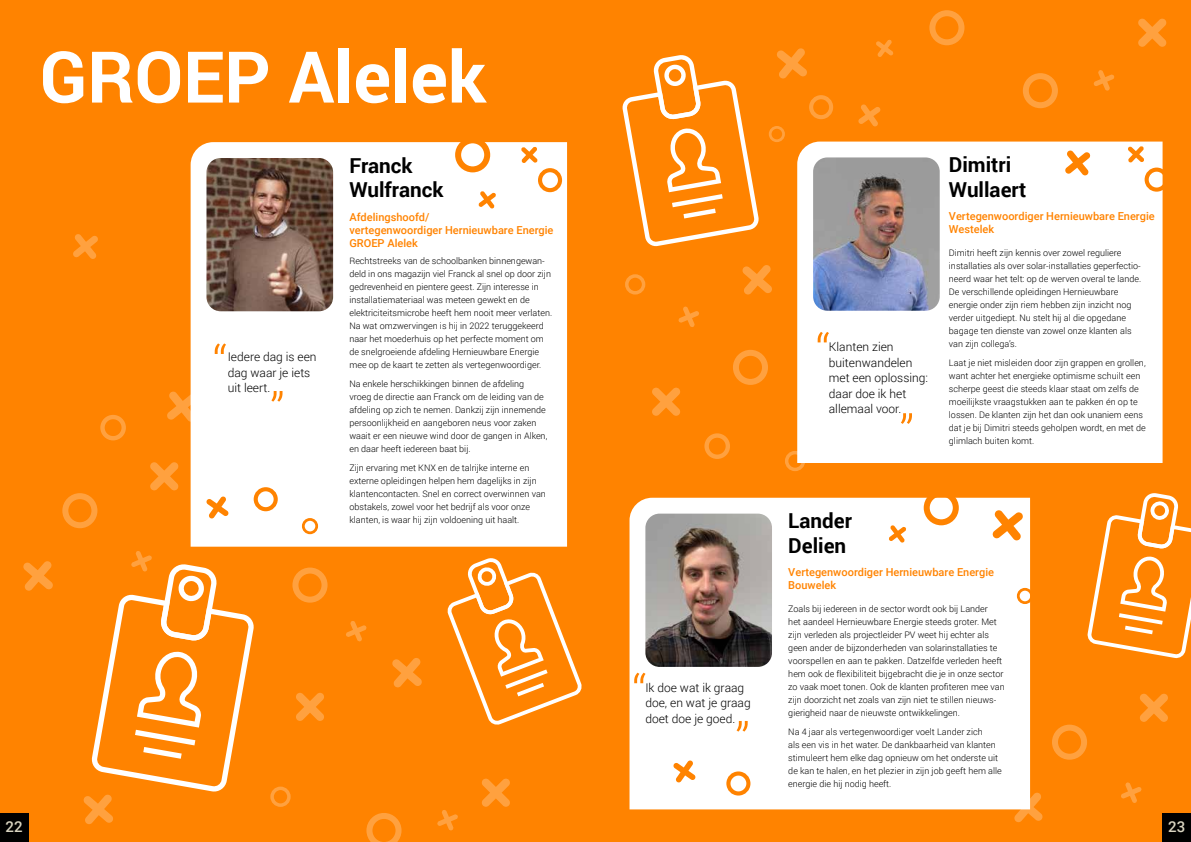
<style>
.page{position:relative;width:1191px;height:842px;background:#ff8300}
.page>*{position:absolute;margin:0;border:0;box-sizing:border-box;transform-origin:0 0}
.t1{font:700 71.4px "Roboto";color:#fff}
.t2{font:700 20.6px/24.5px "Roboto";color:#000}
.t3{font:500 15px "Roboto";color:#d9d4c0}
.t4{font:300 12px/15.5px "Roboto";color:#000}
.t5{font:500 11px/13.1px "Roboto";color:#ff8300}
.t6{font:300 9px/13px "Roboto";color:#000}
</style>
<div class="page">
<div style="left:629px;top:498px;width:401px;height:311px;background:#fff"></div>
<div style="left:797px;top:142px;width:365px;height:321px;background:#fff"></div>
<div style="left:191px;top:142px;width:376px;height:405px;background:#fff"></div>
<img style="left:645px;top:514px;width:127px;height:153px">
<img style="left:813px;top:157px;width:126px;height:154px">
<img style="left:206px;top:158px;width:127px;height:153px">
<svg style="left:634px;top:673px;width:11px;height:10px"></svg>
<svg style="left:817px;top:332px;width:12px;height:10px"></svg>
<svg style="left:736px;top:721px;width:11px;height:11px"></svg>
<svg style="left:901px;top:413px;width:11px;height:11px"></svg>
<svg style="left:271px;top:391px;width:11px;height:11px"></svg>
<svg style="left:622px;top:55px;width:137px;height:192px"></svg>
<svg style="left:1087px;top:493px;width:104px;height:166px"></svg>
<svg style="left:447px;top:558px;width:135px;height:167px"></svg>
<svg style="left:150px;top:462px;width:29px;height:28px"></svg>
<svg style="left:1140px;top:693px;width:28px;height:29px"></svg>
<svg style="left:652px;top:388px;width:28px;height:28px"></svg>
<svg style="left:296px;top:693px;width:28px;height:28px"></svg>
<svg style="left:482px;top:778px;width:28px;height:29px"></svg>
<svg style="left:1138px;top:18px;width:28px;height:29px"></svg>
<svg style="left:1121px;top:782px;width:20px;height:21px"></svg>
<svg style="left:678px;top:306px;width:21px;height:21px"></svg>
<svg style="left:346px;top:621px;width:21px;height:21px"></svg>
<svg style="left:437px;top:810px;width:21px;height:20px"></svg>
<svg style="left:1093px;top:70px;width:21px;height:21px"></svg>
<svg style="left:23px;top:561px;width:30px;height:30px"></svg>
<svg style="left:1012px;top:792px;width:31px;height:30px"></svg>
<svg style="left:742px;top:265px;width:30px;height:30px"></svg>
<svg style="left:392px;top:658px;width:30px;height:30px"></svg>
<svg style="left:83px;top:551px;width:171px;height:273px"></svg>
<svg style="left:167px;top:391px;width:31px;height:31px"></svg>
<svg style="left:777px;top:48px;width:30px;height:31px"></svg>
<svg style="left:992px;top:510px;width:31px;height:30px"></svg>
<svg style="left:1064px;top:150px;width:26px;height:25px"></svg>
<svg style="left:73px;top:234px;width:25px;height:25px"></svg>
<svg style="left:206px;top:496px;width:23px;height:22px"></svg>
<svg style="left:858px;top:104px;width:22px;height:22px"></svg>
<svg style="left:673px;top:760px;width:23px;height:22px"></svg>
<svg style="left:478px;top:191px;width:18px;height:18px"></svg>
<svg style="left:876px;top:39px;width:17px;height:18px"></svg>
<svg style="left:888px;top:525px;width:18px;height:18px"></svg>
<svg style="left:1127px;top:146px;width:17px;height:16px"></svg>
<svg style="left:521px;top:147px;width:17px;height:16px"></svg>
<div style="left:62px;top:493px;width:35px;height:35px;border:6px solid #fff;border-radius:50%"></div>
<div style="left:1052px;top:725px;width:35px;height:35px;border:6px solid #fff;border-radius:50%"></div>
<div style="left:733px;top:350px;width:35px;height:35px;border:6px solid #fff;border-radius:50%"></div>
<div style="left:292px;top:567px;width:35px;height:36px;border:6px solid #fff;border-radius:50%"></div>
<svg style="left:366px;top:813px;width:35px;height:29px"></svg>
<div style="left:1022px;top:73px;width:36px;height:35px;border:6px solid #fff;border-radius:50%"></div>
<div style="left:100px;top:415px;width:26px;height:25px;border:4px solid #fff;border-radius:50%"></div>
<div style="left:704px;top:433px;width:26px;height:26px;border:4px solid #fff;border-radius:50%"></div>
<div style="left:785px;top:451px;width:20px;height:20px;border:3px solid #fff;border-radius:50%"></div>
<div style="left:625px;top:274px;width:20px;height:21px;border:3px solid #fff;border-radius:50%"></div>
<div style="left:270px;top:787px;width:21px;height:20px;border:3px solid #fff;border-radius:50%"></div>
<div style="left:455px;top:137px;width:35px;height:35px;border:6px solid #ff8300;border-radius:50%"></div>
<div style="left:929px;top:10px;width:35px;height:35px;border:6px solid #fff;border-radius:50%"></div>
<div style="left:923px;top:490px;width:35px;height:35px;border:6px solid #ff8300;border-radius:50%"></div>
<div style="left:302px;top:518px;width:16px;height:16px;border:3px solid #ff8300;border-radius:50%"></div>
<div style="left:768px;top:126px;width:17px;height:16px;border:3px solid #fff;border-radius:50%"></div>
<div style="left:1017px;top:588px;width:16px;height:16px;border:3px solid #ff8300;border-radius:50%"></div>
<div style="left:254px;top:487px;width:24px;height:24px;border:4px solid #ff8300;border-radius:50%"></div>
<div style="left:809px;top:95px;width:24px;height:24px;border:4px solid #fff;border-radius:50%"></div>
<div style="left:726px;top:771px;width:24px;height:24px;border:4px solid #ff8300;border-radius:50%"></div>
<div style="left:1144px;top:168px;width:24px;height:24px;border:4px solid #ff8300;border-radius:50%"></div>
<div style="left:538px;top:168px;width:24px;height:24px;border:4px solid #ff8300;border-radius:50%"></div>
<svg style="left:215px;top:343px;width:11px;height:11px"></svg>
<div style="left:0;top:814px;width:28px;height:28px;background:#000"></div>
<div style="left:1162px;top:814px;width:29px;height:28px;background:#000"></div>
<h1 class="t1" style="left:40px;top:27px;width:448px">GROEP Alelek</h1>
<h2 class="t2" style="left:349px;top:152px;width:96px">Franck<br>Wulfranck</h2>
<h3 class="t4" style="left:228px;top:349px;width:90px">Iedere dag is een dag waar je iets uit leert.</h3>
<p class="t5" style="left:349px;top:210px;width:206px">Afdelingshoofd/<br>vertegenwoordiger Hernieuwbare Energie<br>GROEP Alelek</p>
<p class="t6" style="left:349px;top:254px;width:204px">Rechtstreeks van de schoolbanken binnengewan&shy;deld in ons magazijn viel Franck al snel op door zijn gedrevenheid en pientere geest. Zijn interesse in installatiemateriaal was meteen gewekt en de elektriciteitsmicrobe heeft hem nooit meer verlaten.<br>Na wat omzwervingen is hij in 2022 teruggekeerd naar het moederhuis op het perfecte moment om de snelgroeiende afdeling Hernieuwbare Energie mee op de kaart te zetten als vertegenwoordiger.</p>
<p class="t6" style="left:349px;top:377px;width:199px">Na enkele herschikkingen binnen de afdeling vroeg de directie aan Franck om de leiding van de afdeling op zich te nemen. Dankzij zijn innemende persoonlijkheid en aangeboren neus voor zaken waait er een nieuwe wind door de gangen in Alken, en daar heeft iedereen baat bij.</p>
<p class="t6" style="left:349px;top:461px;width:198px">Zijn ervaring met KNX en de talrijke interne en externe opleidingen helpen hem dagelijks in zijn klantencontacten. Snel en correct overwinnen van obstakels, zowel voor het bedrijf als voor onze klanten, is waar hij zijn voldoening uit haalt.</p>
<h3 class="t4" style="left:645px;top:679px;width:107px">Ik doe wat ik graag doe, en wat je graag doet doe je goed.</h3>
<h2 class="t2" style="left:949px;top:152px;width:79px">Dimitri<br>Wullaert</h2>
<h3 class="t4" style="left:829px;top:339px;width:101px">Klanten zien buitenwandelen met een oplossing: daar doe ik het allemaal voor.</h3>
<p class="t5" style="left:949px;top:209px;width:207px">Vertegenwoordiger Hernieuwbare Energie<br>Westelek</p>
<p class="t6" style="left:949px;top:246px;width:194px">Dimitri heeft zijn kennis over zowel reguliere installaties als over solar-installaties geperfectio&shy;neerd waar het telt: op de werven overal te lande.<br>De verschillende opleidingen Hernieuwbare energie onder zijn riem hebben zijn inzicht nog verder uitgediept. Nu stelt hij al die opgedane bagage ten dienste van zowel onze klanten als van zijn collega’s.</p>
<p class="t6" style="left:949px;top:356px;width:198px">Laat je niet misleiden door zijn grappen en grollen, want achter het energieke optimisme schuilt een scherpe geest die steeds klaar staat om zelfs de moeilijkste vraagstukken aan te pakken én op te lossen. De klanten zijn het dan ook unaniem eens dat je bij Dimitri steeds geholpen wordt, en met de glimlach buiten komt.</p>
<h2 class="t2" style="left:788px;top:508px;width:65px">Lander<br>Delien</h2>
<p class="t5" style="left:788px;top:565px;width:207px">Vertegenwoordiger Hernieuwbare Energie<br>Bouwelek</p>
<p class="t6" style="left:788px;top:602px;width:218px">Zoals bij iedereen in de sector wordt ook bij Lander<br>het aandeel Hernieuwbare Energie steeds groter. Met zijn verleden als projectleider PV weet hij echter als geen ander de bijzonderheden van solarinstallaties te voorspellen en aan te pakken. Datzelfde verleden heeft hem ook de flexibiliteit bijgebracht die je in onze sector zo vaak moet tonen. Ook de klanten profiteren mee van zijn doorzicht net zoals van zijn niet te stillen nieuws&shy;gierigheid naar de nieuwste ontwikkelingen.</p>
<p class="t6" style="left:788px;top:725px;width:215px">Na 4 jaar als vertegenwoordiger voelt Lander zich<br>als een vis in het water. De dankbaarheid van klanten stimuleert hem elke dag opnieuw om het onderste uit de kan te halen, en het plezier in zijn job geeft hem alle energie die hij nodig heeft.</p>
<h3 class="t3" style="left:6px;top:816px;width:19px">22</h3>
<h3 class="t3" style="left:1168px;top:816px;width:19px">23</h3>
</div>
